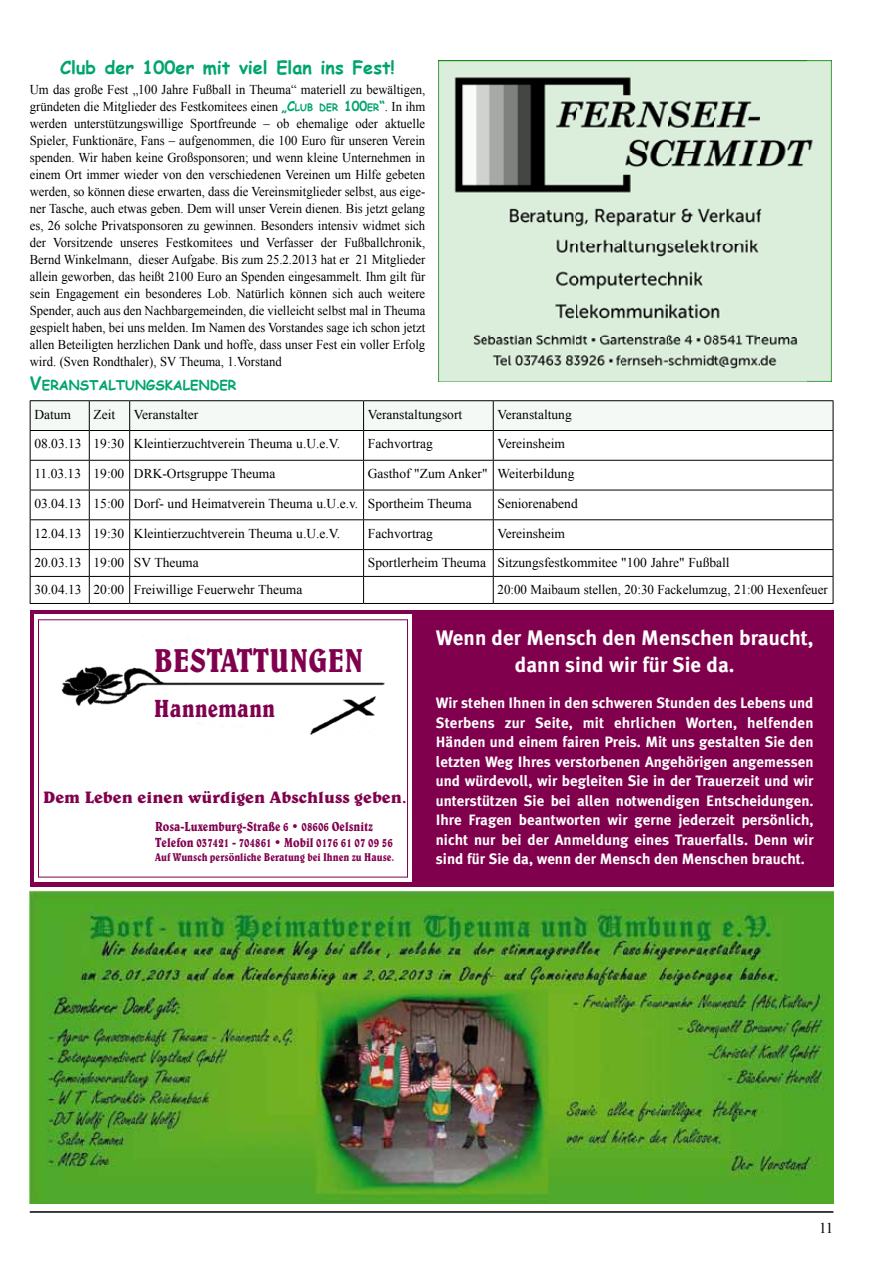
<style>
.page{position:relative;width:893px;height:1263px;background:#fff}
.page>*{position:absolute;margin:0;border:0;box-sizing:border-box;transform-origin:0 0}
.t1{font:33.6px "Belwe Cn BT";color:#81004e}
.t2{font:25.2px "Belwe Cn BT";color:#81004e}
.t3{font:700 21px/26.7px "Meta Plus";color:#fff;text-align:center}
.t4{font:700 18px "Comic Sans MS";color:#00a56c}
.t5{font:16.8px "Belwe Bd BT";color:#81004e}
.t6{font:700 15px/19.5px "Meta Plus";color:#fff;text-align:justify}
.t7{font:15px "Times New Roman";color:#000}
.t8{font:13.5px/17px "Times New Roman";color:#000;scale:.94 1}
.t9{font:13.5px "Times New Roman";color:#000}
.t10{font:13.5px "Times New Roman";color:#000;scale:.96 1}
.t11{font:700 13.5px "Comic Sans MS";color:#00a56c}
.t12{font:13.35px/15.9px "Belwe Cn BT";color:#81004e}
.t13{font:11.4px "Belwe Cn BT";color:#81004e}
.s1{font-family:"Comic Sans MS";font-weight:700;color:#00a56c}
.s2{font-family:"Comic Sans MS";font-weight:700;font-size:10.2px;color:#00a56c}
.s3{font-size:18px}
</style>
<div class="page">
<hr style="left:30px;top:1211px;width:803px;height:2px;background:#000">
<hr style="left:30px;top:400px;width:59px;height:1px;background:#000">
<hr style="left:89px;top:400px;width:41px;height:1px;background:#000">
<hr style="left:130px;top:400px;width:234px;height:1px;background:#000">
<hr style="left:364px;top:400px;width:129px;height:1px;background:#000">
<hr style="left:493px;top:400px;width:340px;height:1px;background:#000">
<svg style="left:30px;top:401px;width:804px;height:202px"></svg>
<hr style="left:30px;top:603px;width:59px;height:1px;background:#000">
<hr style="left:89px;top:603px;width:41px;height:1px;background:#000">
<hr style="left:130px;top:603px;width:234px;height:1px;background:#000">
<hr style="left:364px;top:603px;width:129px;height:1px;background:#000">
<hr style="left:493px;top:603px;width:340px;height:1px;background:#000">
<img style="left:30px;top:890px;width:803px;height:313px">
<img style="left:438px;top:60px;width:394px;height:322px">
<div style="left:30px;top:610px;width:803px;height:277px;background:#81004d"></div>
<div style="left:34px;top:615px;width:378px;height:267px;background:#fff"></div>
<img style="left:61px;top:666px;width:324px;height:69px">
<div style="left:38px;top:619px;width:370px;height:258px;border:1px solid #81004e"></div>
<h3 class="t4" style="left:60px;top:54px;width:336px">Club der 100er mit viel Elan ins Fest!</h3>
<p class="t8" style="left:30px;top:80px;width:422px">Um das große Fest „100 Jahre Fußball in Theuma“ materiell zu bewältigen, gründeten die Mitglieder des Festkomitees einen <span class="s1">„C</span><span class="s2">LUB DER</span></p>
<p class="t8" style="left:30px;top:97px;width:422px;text-align:justify;text-indent:314px"><span class="s1">100</span><span class="s2">ER</span><span class="s1">“</span>. In ihm werden unterstützungswillige Sportfreunde – ob ehemalige oder aktuelle Spieler, Funktionäre, Fans – aufgenommen, die 100 Euro für unseren Verein spenden. Wir haben keine Großsponsoren; und wenn kleine Unternehmen in einem Ort immer wieder von den verschiedenen Vereinen um Hilfe gebeten werden, so können diese erwarten, dass die Vereinsmitglieder selbst, aus eige&shy;ner Tasche, auch etwas geben. Dem will unser Verein dienen. Bis jetzt gelang es, 26 solche Privatsponsoren zu gewinnen. Besonders intensiv widmet sich der Vorsitzende unseres Festkomitees und Verfasser der Fußballchronik, Bernd Winkelmann, dieser Aufgabe. Bis zum 25.2.2013 hat er 21 Mitglieder allein geworben, das heißt 2100 Euro an Spenden eingesammelt. Ihm gilt für sein Engagement ein besonderes Lob. Natürlich können sich auch weitere Spender, auch aus den Nachbargemeinden, die vielleicht selbst mal in Theuma gespielt haben, bei uns melden. Im Namen des Vorstandes sage ich schon jetzt allen Beteiligten herzlichen Dank und hoffe, dass unser Fest ein voller Erfolg wird. (Sven Rondthaler), SV Theuma, 1.Vorstand</p>
<p class="t11" style="left:30px;top:375px;width:23px"><span class="s3">V</span>ERANSTA</p>
<p class="t11" style="left:108px;top:375px;width:38px">LTUNGS</p>
<p class="t11" style="left:165px;top:375px;width:36px">KALENDER</p>
<p class="t9" style="left:34px;top:405px;width:38px">Datum</p>
<p class="t9" style="left:94px;top:405px;width:23px">Zeit</p>
<p class="t9" style="left:134px;top:405px;width:66px">Veranstalter</p>
<p class="t9" style="left:368px;top:405px;width:96px">Veranstaltungsort</p>
<p class="t9" style="left:497px;top:405px;width:76px">Veranstaltung</p>
<p class="t9" style="left:34px;top:435px;width:307px">08.03.13 19:30 Kleintierzuchtverein Theuma u.U.e.V.</p>
<p class="t9" style="left:368px;top:435px;width:67px">Fachvortrag</p>
<p class="t9" style="left:497px;top:435px;width:69px">Vereinsheim</p>
<p class="t9" style="left:34px;top:464px;width:242px">11.03.13 19:00 DRK-Ortsgruppe Theuma</p>
<p class="t9" style="left:368px;top:464px;width:208px">Gasthof "Zum Anker" Weiterbildung</p>
<p class="t9" style="left:34px;top:494px;width:439px">03.04.13 15:00 Dorf- und Heimatverein Theuma u.U.e.v. Sportheim Theuma</p>
<p class="t9" style="left:497px;top:494px;width:82px">Seniorenabend</p>
<p class="t9" style="left:34px;top:524px;width:307px">12.04.13 19:30 Kleintierzuchtverein Theuma u.U.e.V.</p>
<p class="t9" style="left:368px;top:524px;width:67px">Fachvortrag</p>
<p class="t9" style="left:497px;top:524px;width:69px">Vereinsheim</p>
<p class="t9" style="left:34px;top:554px;width:166px">20.03.13 19:00 SV Theuma</p>
<p class="t9" style="left:368px;top:554px;width:363px">Sportlerheim Theuma Sitzungsfestkommitee "100 Jahre" Fußball</p>
<p class="t9" style="left:34px;top:581px;width:269px">30.04.13 20:00 Freiwillige Feuerwehr Theuma</p>
<p class="t10" style="left:497px;top:581px;width:345px">20:00 Maibaum stellen, 20:30 Fackelumzug, 21:00 Hexenfeuer</p>
<h1 class="t1" style="left:154px;top:639px;width:211px">BESTATTUNGEN</h1>
<h2 class="t2" style="left:154px;top:692px;width:123px">Hannemann</h2>
<p class="t5" style="left:43px;top:786px;width:365px">Dem Leben einen würdigen Abschluss geben.</p>
<p class="t12" style="left:155px;top:820px;width:239px">Rosa-Luxemburg-Straße 6 • 08606 Oelsnitz<br>Telefon 037421 - 704861 • Mobil 0176 61 07 09 56</p>
<p class="t13" style="left:155px;top:850px;width:240px">Auf Wunsch persönliche Beratung bei Ihnen zu Hause.</p>
<h3 class="t3" style="left:436px;top:624px;width:379px">Wenn der Mensch den Menschen braucht, dann sind wir für Sie da.</h3>
<p class="t6" style="left:436px;top:693px;width:379px">Wir stehen Ihnen in den schweren Stunden des Lebens und Sterbens zur Seite, mit ehrlichen Worten, helfenden Händen und einem fairen Preis. Mit uns gestalten Sie den letzten Weg Ihres verstorbenen Angehörigen angemessen und würdevoll, wir begleiten Sie in der Trauerzeit und wir unterstützen Sie bei allen notwendigen Entscheidungen.<br>Ihre Fragen beantworten wir gerne jederzeit persönlich, nicht nur bei der Anmeldung eines Trauerfalls. Denn wir sind für Sie da, wenn der Mensch den Menschen braucht.</p>
<p class="t7" style="left:819px;top:1218px;width:16px">11</p>
</div>
